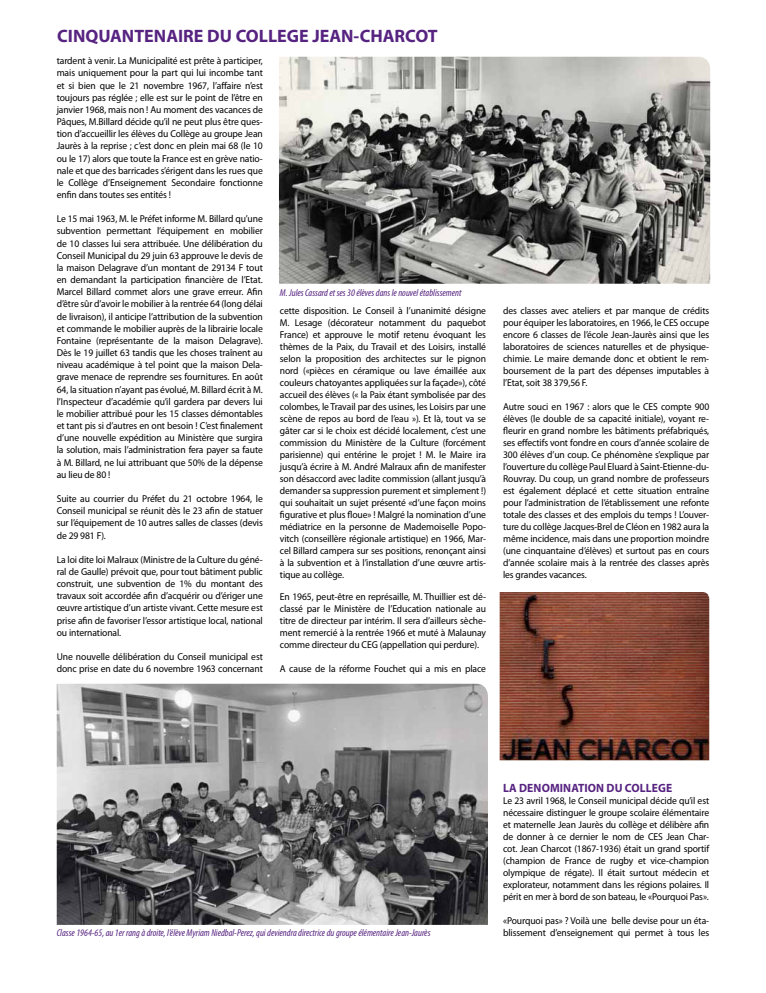
<style>
.page{position:relative;width:766px;height:993px;background:#fff}
.page>*{position:absolute;margin:0;border:0;box-sizing:border-box;transform-origin:0 0}
.t1{font:700 18px "Myriad Pro";color:#572381}
.t2{font:700 12px "Myriad Pro";letter-spacing:.01em;color:#572381;scale:.96 1}
.t3{font:10px/12px "Myriad Pro";letter-spacing:-.01em;color:#000;text-align:justify;scale:.96 1}
.t4{font:italic condensed 10px "Myriad Pro";color:#572381}
</style>
<div class="page">
<img style="left:279px;top:57px;width:431px;height:226px">
<img style="left:499px;top:592px;width:210px;height:168px">
<img style="left:57px;top:683px;width:431px;height:241px">
<h1 class="t1" style="left:57px;top:24px;width:54px">CINQUAN</h1>
<h1 class="t1" style="left:134px;top:24px;width:21px">TENAIRE</h1>
<h1 class="t1" style="left:207px;top:24px;width:40px">DU COLLEGE</h1>
<h1 class="t1" style="left:312px;top:24px;width:19px">JEAN</h1>
<h1 class="t1" style="left:353px;top:24px;width:42px">-CHARCO</h1>
<h1 class="t1" style="left:427px;top:24px;width:11px">T</h1>
<p class="t3" style="left:57px;top:55px;width:216px">tardent à venir. La Municipalité est prête à participer, mais uniquement pour la part qui lui incombe tant et si bien que le 21 novembre 1967, l’affaire n’est toujours pas réglée ; elle est sur le point de l’être en janvier 1968, mais non ! Au moment des vacances de Pâques, M.Billard décide qu’il ne peut plus être ques&shy;tion d’accueillir les élèves du Collège au groupe Jean Jaurès à la reprise ; c’est donc en plein mai 68 (le 10 ou le 17) alors que toute la France est en grève natio&shy;nale et que des barricades s’érigent dans les rues que le Collège d’Enseignement Secondaire fonctionne enfin dans toutes ses entités !</p>
<p class="t3" style="left:57px;top:213px;width:216px">Le 15 mai 1963, M. le Préfet informe M. Billard qu’une subvention permettant l’équipement en mobilier de 10 classes lui sera attribuée. Une délibération du Conseil Municipal du 29 juin 63 approuve le devis de la maison Delagrave d’un montant de 29134 F tout en demandant la participation financière de l’Etat.<br>Marcel Billard commet alors une grave erreur. Afin d’être sûr d’avoir le mobilier à la rentrée 64 (long délai de livraison), il anticipe l’attribution de la subvention et commande le mobilier auprès de la librairie locale Fontaine (représentante de la maison Delagrave).<br>Dès le 19 juillet 63 tandis que les choses traînent au niveau académique à tel point que la maison Dela&shy;grave menace de reprendre ses fournitures. En août 64, la situation n’ayant pas évolué, M. Billard écrit à M. l’Inspecteur d’académie qu’il gardera par devers lui le mobilier attribué pour les 15 classes démontables et tant pis si d’autres en ont besoin ! C’est finalement d’une nouvelle expédition au Ministère que surgira la solution, mais l’administration fera payer sa faute à M. Billard, ne lui attribuant que 50% de la dépense au lieu de 80 !</p>
<p class="t3" style="left:57px;top:492px;width:216px">Suite au courrier du Préfet du 21 octobre 1964, le Conseil municipal se réunit dès le 23 afin de statuer sur l’équipement de 10 autres salles de classes (devis de 29 981 F).</p>
<p class="t3" style="left:57px;top:553px;width:216px">La loi dite loi Malraux (Ministre de la Culture du géné&shy;ral de Gaulle) prévoit que, pour tout bâtiment public construit, une subvention de 1% du montant des travaux soit accordée afin d’acquérir ou d’ériger une œuvre artistique d’un artiste vivant. Cette mesure est prise afin de favoriser l’essor artistique local, national ou international.</p>
<p class="t3" style="left:57px;top:650px;width:216px">Une nouvelle délibération du Conseil municipal est donc prise en date du 6 novembre 1963 concernant</p>
<p class="t4" style="left:280px;top:287px;width:183px">M. Jules Cassard et ses 30 élèves dans le nouvel établissement</p>
<p class="t3" style="left:280px;top:304px;width:216px">cette disposition. Le Conseil à l’unanimité désigne M. Lesage (décorateur notamment du paquebot France) et approuve le motif retenu évoquant les thèmes de la Paix, du Travail et des Loisirs, installé selon la proposition des architectes sur le pignon nord («pièces en céramique ou lave émaillée aux couleurs chatoyantes appliquées sur la façade»), côté accueil des élèves (« la Paix étant symbolisée par des colombes, le Travail par des usines, les Loisirs par une scène de repos au bord de l’eau »). Et là, tout va se gâter car si le choix est décidé localement, c’est une commission du Ministère de la Culture (forcément parisienne) qui entérine le projet ! M. le Maire ira jusqu’à écrire à M. André Malraux afin de manifester son désaccord avec ladite commission (allant jusqu’à demander sa suppression purement et simplement !) qui souhaitait un sujet présenté «d’une façon moins figurative et plus floue» ! Malgré la nomination d’une médiatrice en la personne de Mademoiselle Popo&shy;vitch (conseillère régionale artistique) en 1966, Mar&shy;cel Billard campera sur ses positions, renonçant ainsi à la subvention et à l’installation d’une œuvre artis&shy;tique au collège.</p>
<p class="t3" style="left:280px;top:590px;width:216px">En 1965, peut-être en représaille, M. Thuillier est dé&shy;classé par le Ministère de l’Education nationale au titre de directeur par intérim. Il sera d’ailleurs sèche&shy;ment remercié à la rentrée 1966 et muté à Malaunay comme directeur du CEG (appellation qui perdure).</p>
<p class="t3" style="left:280px;top:662px;width:216px">A cause de la réforme Fouchet qui a mis en place</p>
<p class="t3" style="left:503px;top:304px;width:216px">des classes avec ateliers et par manque de crédits pour équiper les laboratoires, en 1966, le CES occupe encore 6 classes de l’école Jean-Jaurès ainsi que les laboratoires de sciences naturelles et de physique&shy;chimie. Le maire demande donc et obtient le rem&shy;boursement de la part des dépenses imputables à l’Etat, soit 38 379,56 F.</p>
<p class="t3" style="left:503px;top:400px;width:216px">Autre souci en 1967 : alors que le CES compte 900 élèves (le double de sa capacité initiale), voyant re&shy;fleurir en grand nombre les bâtiments préfabriqués, ses effectifs vont fondre en cours d’année scolaire de 300 élèves d’un coup. Ce phénomène s’explique par l’ouverture du collège Paul Eluard à Saint-Etienne-du-Rouvray. Du coup, un grand nombre de professeurs est également déplacé et cette situation entraîne pour l’administration de l’établissement une refonte totale des classes et des emplois du temps ! L’ouver&shy;ture du collège Jacques-Brel de Cléon en 1982 aura la même incidence, mais dans une proportion moindre (une cinquantaine d’élèves) et surtout pas en cours d’année scolaire mais à la rentrée des classes après les grandes vacances.</p>
<p class="t4" style="left:57px;top:926px;width:375px">Classe 1964-65, au 1er rang à droite, l’élève Myriam Niedbal-Perez, qui deviendra directrice du groupe élémentaire Jean-Jaurès</p>
<p class="t2" style="left:503px;top:779px;width:178px">LA DENOMINATION DU COLLEGE</p>
<p class="t3" style="left:503px;top:794px;width:216px">Le 23 avril 1968, le Conseil municipal décide qu’il est nécessaire distinguer le groupe scolaire élémentaire et maternelle Jean Jaurès du collège et délibère afin de donner à ce dernier le nom de CES Jean Char&shy;cot. Jean Charcot (1867-1936) était un grand sportif (champion de France de rugby et vice-champion olympique de régate). Il était surtout médecin et explorateur, notamment dans les régions polaires. Il périt en mer à bord de son bateau, le «Pourquoi Pas».</p>
<p class="t3" style="left:503px;top:914px;width:216px">«Pourquoi pas» ? Voilà une belle devise pour un éta&shy;blissement d’enseignement qui permet à tous les</p>
</div>
